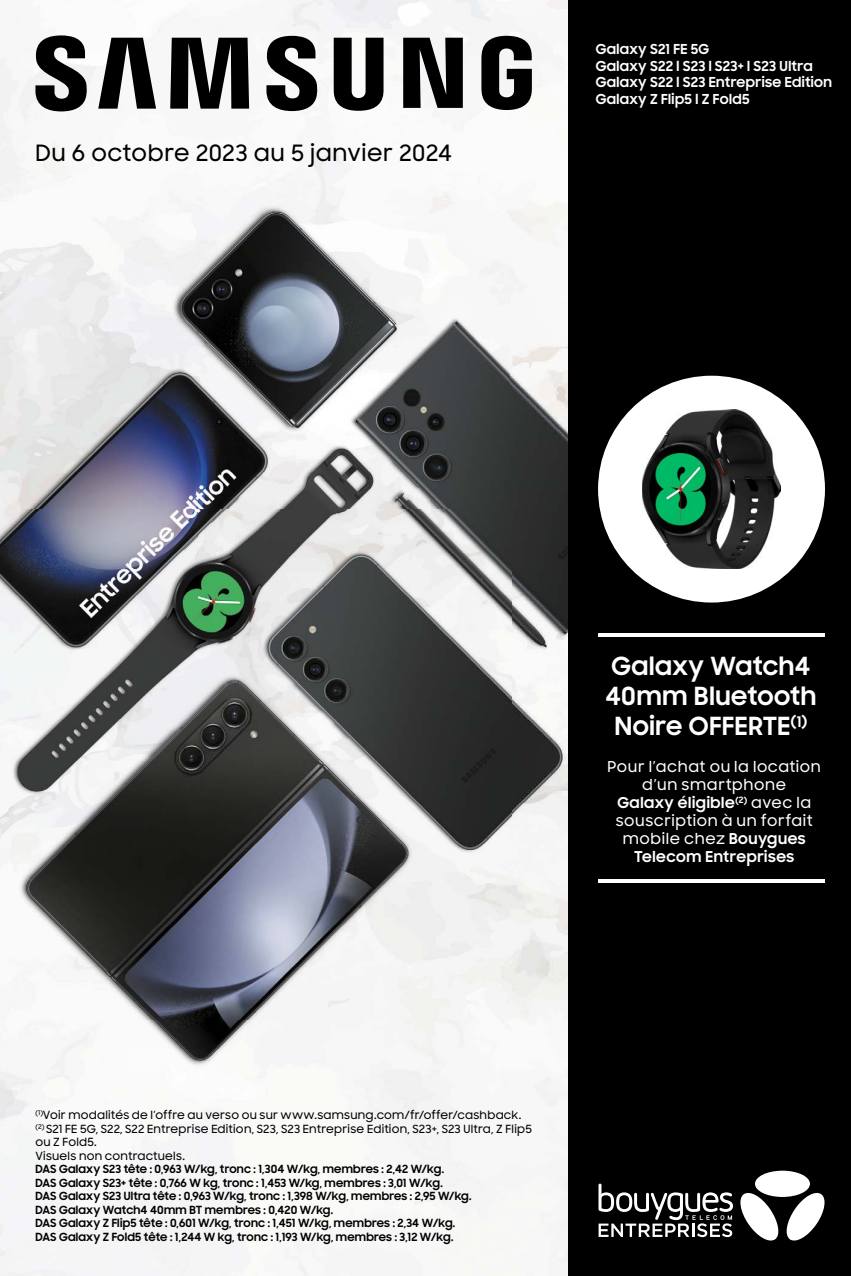
<style>
.page{position:relative;width:851px;height:1276px;background:#fff}
.page>*{position:absolute;margin:0;border:0;box-sizing:border-box;transform-origin:0 0}
.t1{font:700 25px/30px "Samsung Sharp Sans";letter-spacing:.02em;color:#fff;text-align:center}
.t2{font:500 22.5px "Samsung Sharp Sans";letter-spacing:.02em;color:#000}
.t3{font:500 15px/18px "Samsung Sharp Sans";letter-spacing:.04em;color:#fff;text-align:center}
.t4{font:700 13.75px/16.5px "Samsung Sharp Sans";letter-spacing:.025em;color:#fff}
.t5{font:700 11.25px/13.5px "Samsung Sharp Sans";letter-spacing:.01em;color:#000}
.t6{font:500 11.25px/13.5px "Samsung Sharp Sans";letter-spacing:.015em;color:#000}
.s1{font-weight:700}
</style>
<div class="page">
<img style="left:0;top:0;width:509px;height:1276px">
<img style="left:509px;top:0;width:59px;height:1276px">
<div style="left:568px;top:0;width:282px;height:1276px;background:#000"></div>
<div style="left:754px;top:1170px;width:55px;height:27px;background:#fff;border-radius:50%"></div>
<svg style="left:598px;top:1183px;width:226px;height:57px"></svg>
<svg style="left:35px;top:35px;width:496px;height:76px"></svg>
<div style="left:598px;top:376px;width:226px;height:226px;background:#fff;border-radius:50%"></div>
<hr style="left:598px;top:879px;width:226px;height:4px;background:#fff">
<hr style="left:598px;top:633px;width:226px;height:4px;background:#fff">
<img style="left:642px;top:410px;width:138px;height:158px">
<h2 class="t2" style="left:35px;top:137px;width:418px">Du 6 octobre 2023 au 5 janvier 2024</h2>
<p class="t4" style="left:595px;top:40px;width:238px">Galaxy S21 FE 5G<br>Galaxy S22 l S23 l S23+ l S23 Ultra<br>Galaxy S22 l S23 Entreprise Edition<br>Galaxy Z Flip5 l Z Fold5</p>
<h1 class="t1" style="left:605px;top:650px;width:212px">Galaxy Watch4<br>40mm Bluetooth<br>Noire OFFERTE<sup>(1)</sup></h1>
<h3 class="t3" style="left:607px;top:757px;width:215px">Pour l’achat ou la location d’un smartphone<br><span class="s1">Galaxy éligible</span><sup>(2)</sup> avec la souscription à un forfait mobile chez <span class="s1">Bouygues<br>Telecom Entreprises</span></h3>
<p class="t6" style="left:35px;top:1107px;width:498px"><sup>(1)</sup>Voir modalités de l’offre au verso ou sur www.samsung.com/fr/offer/cashback. <sup>(2)</sup> S21 FE 5G, S22, S22 Entreprise Edition, S23, S23 Entreprise Edition, S23+, S23 Ultra, Z Flip5 ou Z Fold5.<br>Visuels non contractuels.</p>
<p class="t5" style="left:35px;top:1161px;width:437px">DAS Galaxy S23 tête : 0,963 W/kg, tronc : 1,304 W/kg, membres : 2,42 W/kg.<br>DAS Galaxy S23+ tête : 0,766 W kg, tronc : 1,453 W/kg, membres : 3,01 W/kg.<br>DAS Galaxy S23 Ultra tête : 0,963 W/kg, tronc : 1,398 W/kg, membres : 2,95 W/kg.<br>DAS Galaxy Watch4 40mm BT membres : 0,420 W/kg.<br>DAS Galaxy Z Flip5 tête : 0,601 W/kg, tronc : 1,451 W/kg, membres : 2,34 W/kg.<br>DAS Galaxy Z Fold5 tête : 1,244 W kg, tronc : 1,193 W/kg, membres : 3,12 W/kg.</p>
</div>
